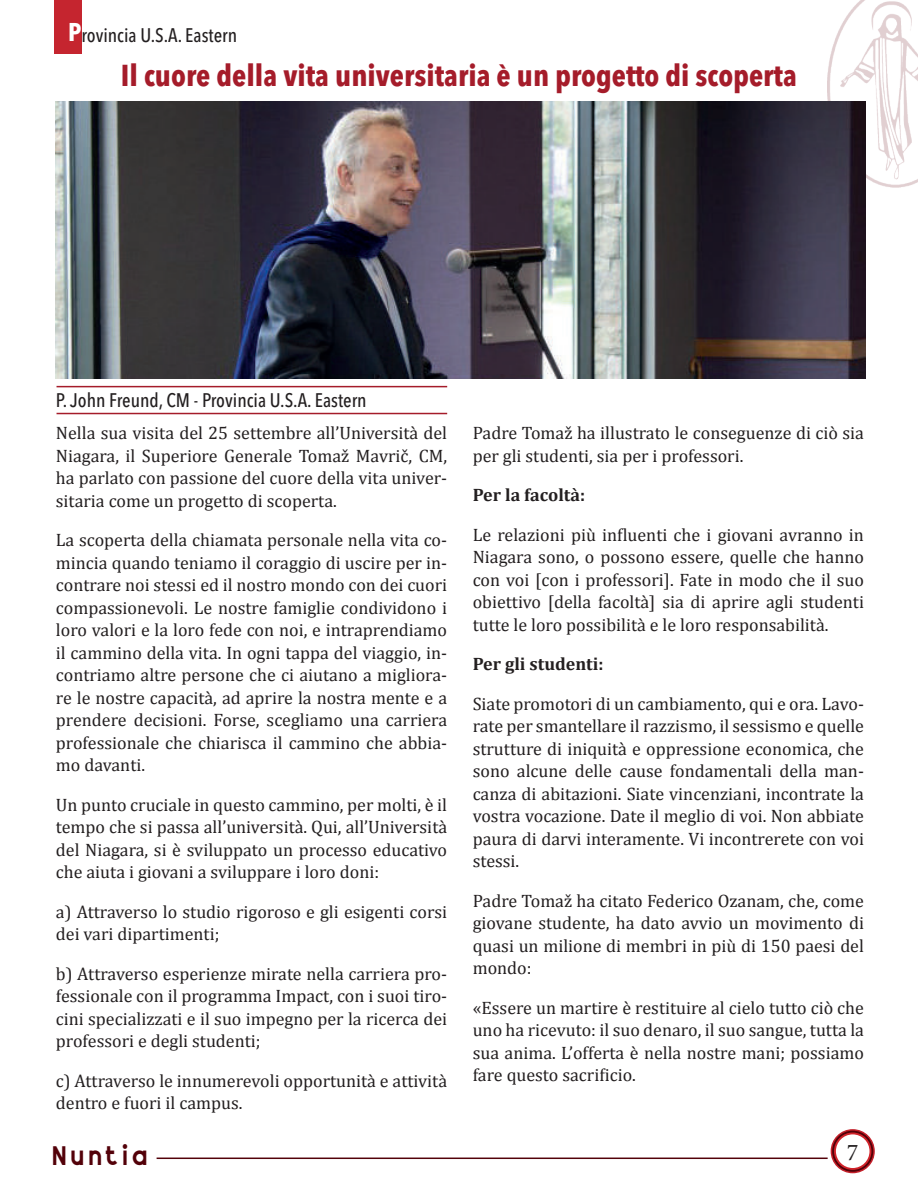
<style>
.page{position:relative;width:918px;height:1188px;background:#fff}
.page>*{position:absolute;margin:0;border:0;box-sizing:border-box;transform-origin:0 0}
.t1{font:700 condensed 30px "Avenir Next LT Pro";color:#a51c2a}
.t2{font:26.7px "Stout Deco";letter-spacing:.185em;color:#530109;scale:.91 1}
.t3{font:24px "Minion Pro";color:#231f20}
.t4{font:500 condensed 19.5px "Avenir Next LT Pro";color:#231f20}
.t5{font:18px/22.5px "Cambria";color:#231f20;text-align:justify}
.t6{font:700 18px "Cambria";color:#231f20}
.s1{font-weight:700;font-size:25.5px;color:#fff}
</style>
<div class="page">
<hr style="left:157px;top:1158px;width:671px;height:1px;background:#530109">
<svg style="left:829px;top:1128px;width:47px;height:47px"></svg>
<svg style="left:831px;top:1130px;width:43px;height:43px"></svg>
<div style="left:831px;top:1129px;width:44px;height:44px;border:2px solid #c4202a;border-radius:50%"></div>
<svg style="left:834px;top:1133px;width:37px;height:37px"></svg>
<div style="left:836px;top:1134px;width:34px;height:34px;background:#fff;border-radius:50%"></div>
<div style="left:54px;top:0;width:27px;height:54px;background:#c4202a"></div>
<img style="left:828px;top:0;width:90px;height:188px">
<img style="left:56px;top:102px;width:810px;height:276px">
<hr style="left:57px;top:413px;width:390px;height:1px;background:#a51c2a">
<hr style="left:57px;top:386px;width:390px;height:1px;background:#a51c2a">
<p class="t4" style="left:68px;top:23px;width:171px"><span class="s1">P</span>rovincia U.S.A. Eastern</p>
<h1 class="t1" style="left:121px;top:57px;width:678px">Il cuore della vita universitaria è un progetto di scoperta</h1>
<p class="t4" style="left:56px;top:388px;width:312px">P. John Freund, CM - Provincia U.S.A. Eastern</p>
<p class="t5" style="left:56px;top:422px;width:393px">Nella sua visita del 25 settembre all’Università del Niagara, il Superiore Generale Tomaž Mavrič, CM, ha parlato con passione del cuore della vita univer&shy;sitaria come un progetto di scoperta.</p>
<p class="t5" style="left:56px;top:529px;width:393px">La scoperta della chiamata personale nella vita co&shy;mincia quando teniamo il coraggio di uscire per in&shy;contrare noi stessi ed il nostro mondo con dei cuori compassionevoli. Le nostre famiglie condividono i loro valori e la loro fede con noi, e intraprendiamo il cammino della vita. In ogni tappa del viaggio, in&shy;contriamo altre persone che ci aiutano a migliora&shy;re le nostre capacità, ad aprire la nostra mente e a prendere decisioni. Forse, scegliamo una carriera professionale che chiarisca il cammino che abbia&shy;mo davanti.</p>
<p class="t5" style="left:56px;top:793px;width:393px">Un punto cruciale in questo cammino, per molti, è il tempo che si passa all’università. Qui, all’Università del Niagara, si è sviluppato un processo educativo che aiuta i giovani a sviluppare i loro doni:</p>
<p class="t5" style="left:56px;top:900px;width:393px">a) Attraverso lo studio rigoroso e gli esigenti corsi dei vari dipartimenti;</p>
<p class="t5" style="left:56px;top:962px;width:393px">b) Attraverso esperienze mirate nella carriera pro&shy;fessionale con il programma Impact, con i suoi tiro&shy;cini specializzati e il suo impegno per la ricerca dei professori e degli studenti;</p>
<p class="t5" style="left:56px;top:1069px;width:393px">c) Attraverso le innumerevoli opportunità e attività dentro e fuori il campus.</p>
<p class="t5" style="left:473px;top:422px;width:393px">Padre Tomaž ha illustrato le conseguenze di ciò sia per gli studenti, sia per i professori.</p>
<p class="t6" style="left:473px;top:482px;width:114px">Per la facoltà:</p>
<p class="t5" style="left:473px;top:523px;width:393px">Le relazioni più influenti che i giovani avranno in Niagara sono, o possono essere, quelle che hanno con voi [con i professori]. Fate in modo che il suo obiettivo [della facoltà] sia di aprire agli studenti tutte le loro possibilità e le loro responsabilità.</p>
<p class="t6" style="left:473px;top:651px;width:132px">Per gli studenti:</p>
<p class="t5" style="left:473px;top:692px;width:393px">Siate promotori di un cambiamento, qui e ora. Lavo&shy;rate per smantellare il razzismo, il sessismo e quelle strutture di iniquità e oppressione economica, che sono alcune delle cause fondamentali della man&shy;canza di abitazioni. Siate vincenziani, incontrate la vostra vocazione. Date il meglio di voi. Non abbiate paura di darvi interamente. Vi incontrerete con voi stessi.</p>
<p class="t5" style="left:473px;top:889px;width:393px">Padre Tomaž ha citato Federico Ozanam, che, come giovane studente, ha dato avvio un movimento di quasi un milione di membri in più di 150 paesi del mondo:</p>
<p class="t5" style="left:473px;top:996px;width:393px">«Essere un martire è restituire al cielo tutto ciò che uno ha ricevuto: il suo denaro, il suo sangue, tutta la sua anima. L’offerta è nella nostre mani; possiamo fare questo sacrificio.</p>
<h2 class="t2" style="left:53px;top:1139px;width:106px">Nuntia</h2>
<h3 class="t3" style="left:847px;top:1136px;width:13px">7</h3>
</div>
